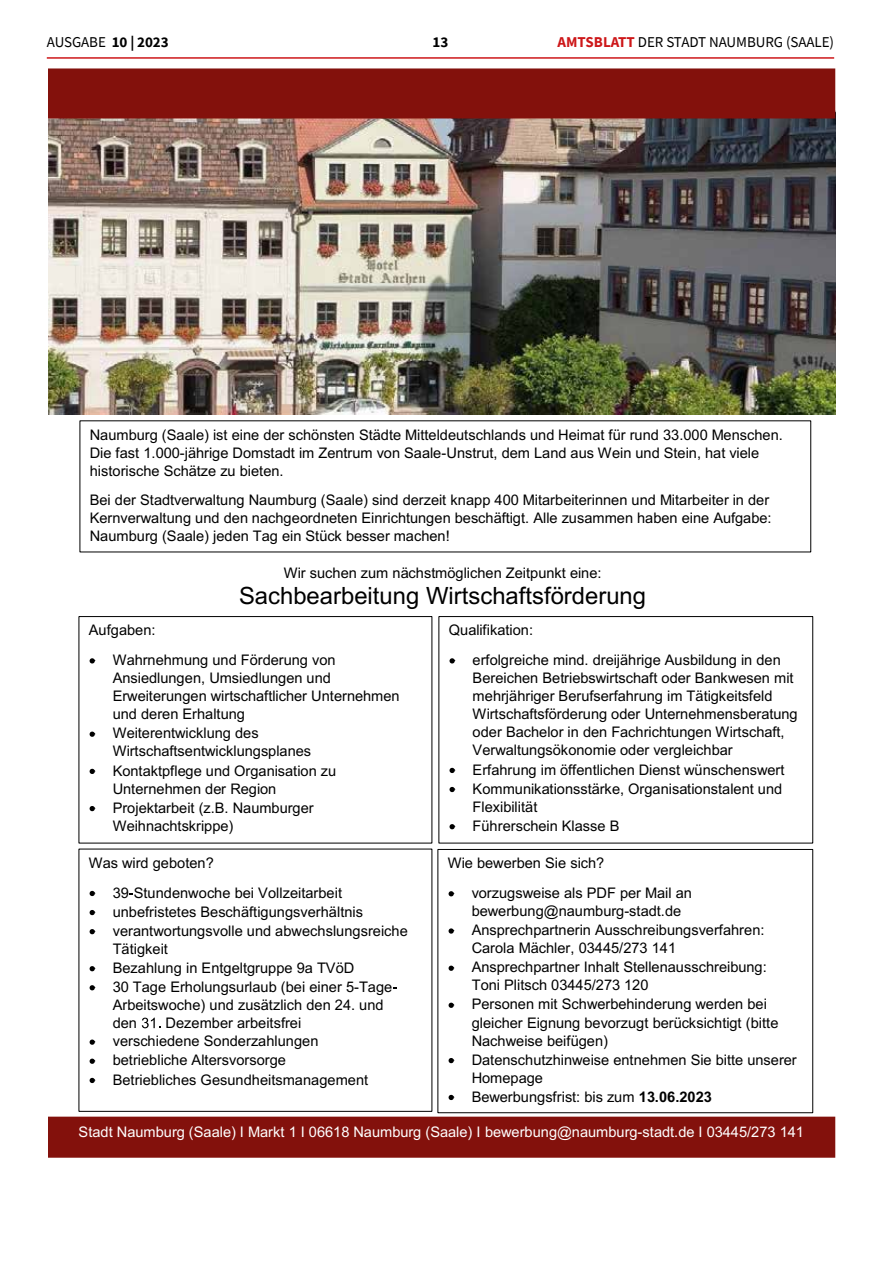
<style>
.page{position:relative;width:881px;height:1263px;background:#fff}
.page>*{position:absolute;margin:0;border:0;box-sizing:border-box;transform-origin:0 0}
.t1{font:23.85px "Ylndmy Arial";color:#000}
.t2{font:15px "Source Sans Pro";letter-spacing:-.005em;color:#000}
.t3{font:700 15px "Source Sans Pro";color:#000}
.t4{font:14.55px/18.5px "Ylndmy Arial";color:#000}
.t5{font:14.55px "Ylndmy Arial";color:#fff}
.s1{font-weight:700}
.s2{font-weight:700;color:#cd1719}
.s3{font-family:"Rxdshx Arial";font-weight:700}
</style>
<div class="page">
<hr style="left:47px;top:57px;width:786px;height:2px;background:#cd1719">
<img style="left:48px;top:118px;width:787px;height:297px">
<div style="left:79px;top:616px;width:353px;height:227px;border:1px solid #000"></div>
<svg style="left:90px;top:658px;width:5px;height:5px"></svg>
<svg style="left:90px;top:732px;width:5px;height:5px"></svg>
<svg style="left:90px;top:769px;width:5px;height:5px"></svg>
<svg style="left:90px;top:806px;width:5px;height:5px"></svg>
<div style="left:438px;top:616px;width:374px;height:227px;border:1px solid #000"></div>
<svg style="left:449px;top:658px;width:6px;height:5px"></svg>
<svg style="left:449px;top:768px;width:6px;height:5px"></svg>
<svg style="left:449px;top:787px;width:6px;height:5px"></svg>
<svg style="left:449px;top:824px;width:6px;height:5px"></svg>
<svg style="left:90px;top:891px;width:5px;height:5px"></svg>
<svg style="left:90px;top:910px;width:5px;height:5px"></svg>
<svg style="left:90px;top:929px;width:5px;height:5px"></svg>
<svg style="left:90px;top:966px;width:5px;height:5px"></svg>
<svg style="left:90px;top:985px;width:5px;height:5px"></svg>
<svg style="left:142px;top:1018px;width:18px;height:10px"></svg>
<svg style="left:90px;top:1039px;width:5px;height:6px"></svg>
<svg style="left:90px;top:1058px;width:5px;height:6px"></svg>
<svg style="left:90px;top:1078px;width:5px;height:5px"></svg>
<svg style="left:448px;top:891px;width:6px;height:5px"></svg>
<svg style="left:448px;top:928px;width:6px;height:6px"></svg>
<svg style="left:448px;top:966px;width:6px;height:5px"></svg>
<svg style="left:448px;top:1003px;width:6px;height:5px"></svg>
<svg style="left:448px;top:1058px;width:6px;height:5px"></svg>
<svg style="left:448px;top:1095px;width:6px;height:5px"></svg>
<div style="left:48px;top:1117px;width:786px;height:40px;background:#83110c"></div>
<div style="left:48px;top:1117px;width:787px;height:41px;border:1px solid #83110c"></div>
<div style="left:48px;top:69px;width:786px;height:49px;background:#83110c"></div>
<div style="left:48px;top:68px;width:787px;height:50px;border:1px solid #83110c"></div>
<p class="t2" style="left:47px;top:32px;width:123px">AUSGABE <span class="s1">10 | 2023</span></p>
<p class="t3" style="left:432px;top:32px;width:17px">13</p>
<p class="t2" style="left:557px;top:32px;width:278px"><span class="s2">AMTSBLATT</span> DER STADT NAUMBURG (SAALE)</p>
<p class="t4" style="left:90px;top:426px;width:694px;line-height:18px">Naumburg (Saale) ist eine der schönsten Städte Mitteldeutschlands und Heimat für rund 33.000 Menschen.<br>Die fast 1.000-jährige Domstadt im Zentrum von Saale-Unstrut, dem Land aus Wein und Stein, hat viele historische Schätze zu bieten.</p>
<p class="t4" style="left:90px;top:491px;width:683px;line-height:18px">Bei der Stadtverwaltung Naumburg (Saale) sind derzeit knapp 400 Mitarbeiterinnen und Mitarbeiter in der<br>Kernverwaltung und den nachgeordneten Einrichtungen beschäftigt. Alle zusammen haben eine Aufgabe:<br>Naumburg (Saale) jeden Tag ein Stück besser machen!</p>
<p class="t4" style="left:283px;top:564px;width:319px">Wir suchen zum nächstmöglichen Zeitpunkt eine:</p>
<h1 class="t1" style="left:239px;top:580px;width:408px">Sachbearbeitung Wirtschaftsförderung</h1>
<p class="t4" style="left:113px;top:615px;width:224px;line-height:29.7px;text-indent:-24px">Aufgaben:<br>Wahrnehmung und Förderung von</p>
<p class="t4" style="left:113px;top:669px;width:288px">Ansiedlungen, Umsiedlungen und<br>Erweiterungen wirtschaftlicher Unternehmen und deren Erhaltung<br>Weiterentwicklung des<br>Wirtschaftsentwicklungsplanes<br>Kontaktpflege und Organisation zu<br>Unternehmen der Region<br>Projektarbeit (z.B. Naumburger<br>Weihnachtskrippe)</p>
<p class="t4" style="left:472px;top:615px;width:309px;line-height:29.7px;text-indent:-24px">Qualifikation:<br>erfolgreiche mind. dreijährige Ausbildung in den</p>
<p class="t4" style="left:472px;top:669px;width:326px">Bereichen Betriebswirtschaft oder Bankwesen mit mehrjähriger Berufserfahrung im Tätigkeitsfeld Wirtschaftsförderung oder Unternehmensberatung oder Bachelor in den Fachrichtungen Wirtschaft, Verwaltungsökonomie oder vergleichbar Erfahrung im öffentlichen Dienst wünschenswert Kommunikationsstärke, Organisationstalent und Flexibilität<br>Führerschein Klasse B</p>
<p class="t4" style="left:113px;top:848px;width:231px;line-height:29.8px;text-indent:-24px">Was wird geboten?<br>39 Stundenwoche bei Vollzeitarbeit</p>
<p class="t4" style="left:113px;top:902px;width:296px">unbefristetes Beschäftigungsverhältnis verantwortungsvolle und abwechslungsreiche<br>Tätigkeit<br>Bezahlung in Entgeltgruppe 9a TVöD<br>30 Tage Erholungsurlaub (bei einer 5-Tage<br>Arbeitswoche) und zusätzlich den 24. und den</p>
<p class="t4" style="left:471px;top:848px;width:222px;line-height:29.7px;text-indent:-24px">Wie bewerben Sie sich? vorzugsweise als PDF per Mail an</p>
<p class="t4" style="left:471px;top:902px;width:326px">bewerbung@naumburg-stadt.de Ansprechpartnerin Ausschreibungsverfahren:<br>Carola Mächler, 03445/273 141<br>Ansprechpartner Inhalt Stellenausschreibung:<br>Toni Plitsch 03445/273 120<br>Personen mit Schwerbehinderung werden bei gleicher Eignung bevorzugt berücksichtigt (bitte Nachweise beifügen)<br>Datenschutzhinweise entnehmen Sie bitte unserer Homepage<br>Bewerbungsfrist: bis zum <span class="s3">13.06.2023</span></p>
<p class="t5" style="left:79px;top:1122px;width:726px">Stadt Naumburg (Saale) I Markt 1 I 06618 Naumburg (Saale) I bewerbung@naumburg-stadt.de I 03445/273 141</p>
<p class="t4" style="left:113px;top:1014px;width:257px;text-indent:53px">Dezember arbeitsfrei verschiedene Sonderzahlungen betriebliche Altersvorsorge<br>Betriebliches Gesundheitsmanagement</p>
</div>
